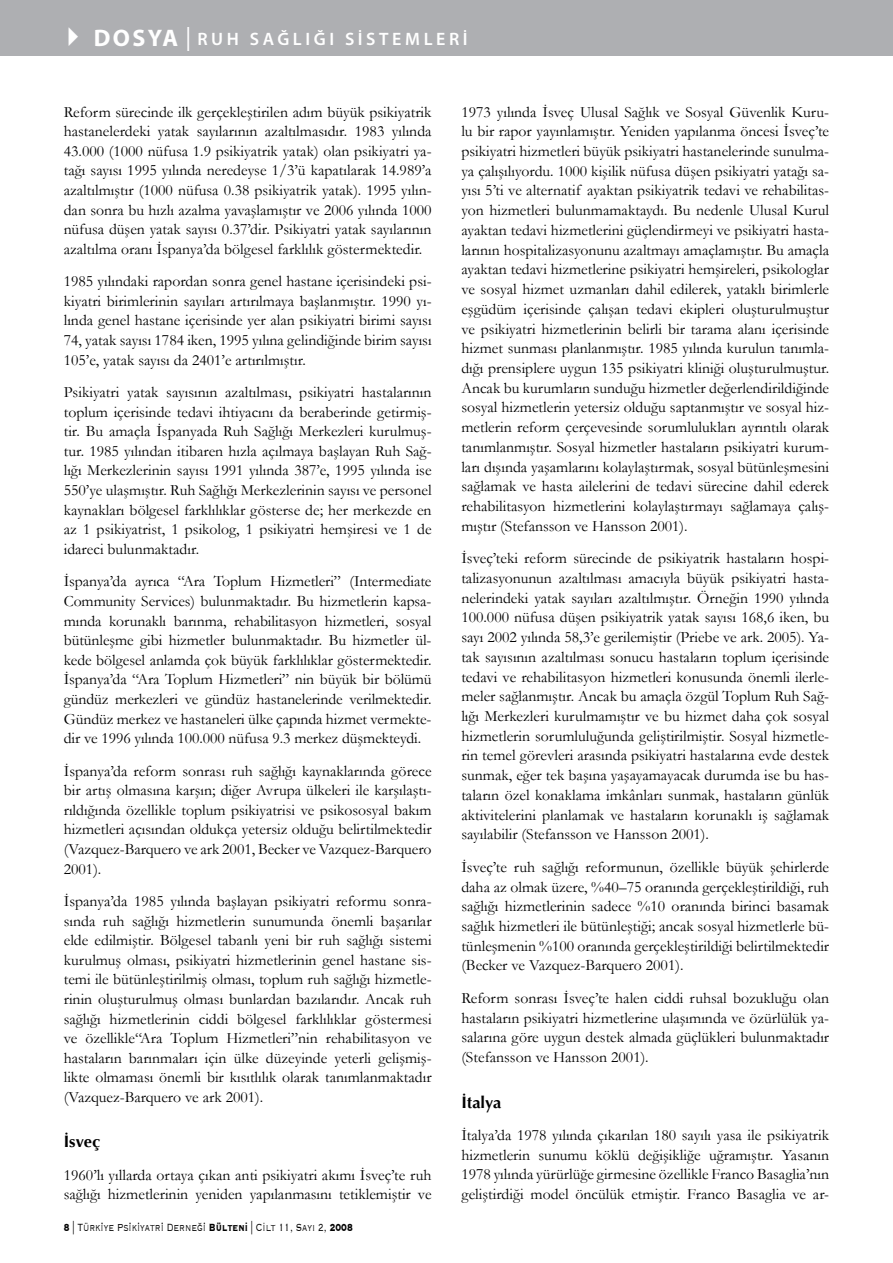
<style>
.page{position:relative;width:893px;height:1263px;background:#fff}
.page>*{position:absolute;margin:0;border:0;box-sizing:border-box;transform-origin:0 0}
.t1{font:600 18px "Myriad Pro";letter-spacing:.2em;color:#fff}
.t2{font:700 16.5px "Optima";color:#000}
.t3{font:15.75px/19.6px "Garamond";color:#000;text-align:justify}
.t4{font:300 13.5px "Copperplate";color:#000;scale:.7 1}
.s1{font-weight:700;font-size:24px}
.s2{font-weight:400;font-size:24px}
.s3{font-weight:700}
</style>
<div class="page">
<div style="left:0;top:0;width:893px;height:55px;background:#aeafb2"></div>
<p class="t1" style="left:57px;top:27px;width:412px">✔<span class="s1">DOSYA</span> <span class="s2">|</span> RUH SAĞLIĞI SİSTEMLERİ</p>
<p class="t3" style="left:64px;top:101px;width:369px">Reform sürecinde ilk gerçekleştirilen adım büyük psikiyatrik hastanelerdeki yatak sayılarının azaltılmasıdır. 1983 yılında 43.000 (1000 nüfusa 1.9 psikiyatrik yatak) olan psikiyatri ya&shy;tağı sayısı 1995 yılında neredeyse 1/3’ü kapatılarak 14.989’a azaltılmıştır (1000 nüfusa 0.38 psikiyatrik yatak). 1995 yılın&shy;dan sonra bu hızlı azalma yavaşlamıştır ve 2006 yılında 1000 nüfusa düşen yatak sayısı 0.37’dir. Psikiyatri yatak sayılarının azaltılma oranı İspanya’da bölgesel farklılık göstermektedir.</p>
<p class="t3" style="left:64px;top:271px;width:369px">1985 yılındaki rapordan sonra genel hastane içerisindeki psi&shy;kiyatri birimlerinin sayıları artırılmaya başlanmıştır. 1990 yı&shy;lında genel hastane içerisinde yer alan psikiyatri birimi sayısı 74, yatak sayısı 1784 iken, 1995 yılına gelindiğinde birim sayısı 105’e, yatak sayısı da 2401’e artırılmıştır.</p>
<p class="t3" style="left:64px;top:382px;width:369px">Psikiyatri yatak sayısının azaltılması, psikiyatri hastalarının toplum içerisinde tedavi ihtiyacını da beraberinde getirmiş&shy;tir. Bu amaçla İspanyada Ruh Sağlığı Merkezleri kurulmuş&shy;tur. 1985 yılından itibaren hızla açılmaya başlayan Ruh Sağ&shy;lığı Merkezlerinin sayısı 1991 yılında 387’e, 1995 yılında ise 550’ye ulaşmıştır. Ruh Sağlığı Merkezlerinin sayısı ve personel kaynakları bölgesel farklılıklar gösterse de; her merkezde en az 1 psikiyatrist, 1 psikolog, 1 psikiyatri hemşiresi ve 1 de idareci bulunmaktadır.</p>
<p class="t3" style="left:64px;top:571px;width:369px">İspanya’da ayrıca “Ara Toplum Hizmetleri” (Intermediate Community Services) bulunmaktadır. Bu hizmetlerin kapsa&shy;mında korunaklı barınma, rehabilitasyon hizmetleri, sosyal bütünleşme gibi hizmetler bulunmaktadır. Bu hizmetler ül&shy;kede bölgesel anlamda çok büyük farklılıklar göstermektedir.<br>İspanya’da “Ara Toplum Hizmetleri” nin büyük bir bölümü gündüz merkezleri ve gündüz hastanelerinde verilmektedir.<br>Gündüz merkez ve hastaneleri ülke çapında hizmet vermekte&shy;dir ve 1996 yılında 100.000 nüfusa 9.3 merkez düşmekteydi.</p>
<p class="t3" style="left:64px;top:760px;width:369px">İspanya’da reform sonrası ruh sağlığı kaynaklarında görece bir artış olmasına karşın; diğer Avrupa ülkeleri ile karşılaştı&shy;rıldığında özellikle toplum psikiyatrisi ve psikososyal bakım hizmetleri açısından oldukça yetersiz olduğu belirtilmektedir (Vazquez-Barquero ve ark 2001, Becker ve Vazquez-Barquero 2001).</p>
<p class="t3" style="left:64px;top:891px;width:369px">İspanya’da 1985 yılında başlayan psikiyatri reformu sonra&shy;sında ruh sağlığı hizmetlerin sunumunda önemli başarılar elde edilmiştir. Bölgesel tabanlı yeni bir ruh sağlığı sistemi kurulmuş olması, psikiyatri hizmetlerinin genel hastane sis&shy;temi ile bütünleştirilmiş olması, toplum ruh sağlığı hizmetle&shy;rinin oluşturulmuş olması bunlardan bazılarıdır. Ancak ruh sağlığı hizmetlerinin ciddi bölgesel farklılıklar göstermesi ve özellikle“Ara Toplum Hizmetleri”nin rehabilitasyon ve hastaların barınmaları için ülke düzeyinde yeterli gelişmiş&shy;likte olmaması önemli bir kısıtlılık olarak tanımlanmaktadır (Vazquez-Barquero ve ark 2001).</p>
<p class="t2" style="left:64px;top:1132px;width:38px">İsveç</p>
<p class="t3" style="left:64px;top:1164px;width:369px">1960’lı yıllarda ortaya çıkan anti psikiyatri akımı İsveç’te ruh sağlığı hizmetlerinin yeniden yapılanmasını tetiklemiştir ve</p>
<p class="t4" style="left:64px;top:1218px;width:414px"><span class="s3">8</span> | Türki̇ye Psi̇ki̇yatri̇ Derneği̇ <span class="s3">Bülteni</span> | Cilt 11, Sayı 2, <span class="s3">2008</span></p>
<p class="t3" style="left:461px;top:101px;width:369px">1973 yılında İsveç Ulusal Sağlık ve Sosyal Güvenlik Kuru&shy;lu bir rapor yayınlamıştır. Yeniden yapılanma öncesi İsveç’te psikiyatri hizmetleri büyük psikiyatri hastanelerinde sunulma&shy;ya çalışılıyordu. 1000 kişilik nüfusa düşen psikiyatri yatağı sa&shy;yısı 5’ti ve alternatif ayaktan psikiyatrik tedavi ve rehabilitas&shy;yon hizmetleri bulunmamaktaydı. Bu nedenle Ulusal Kurul ayaktan tedavi hizmetlerini güçlendirmeyi ve psikiyatri hasta&shy;larının hospitalizasyonunu azaltmayı amaçlamıştır. Bu amaçla ayaktan tedavi hizmetlerine psikiyatri hemşireleri, psikologlar ve sosyal hizmet uzmanları dahil edilerek, yataklı birimlerle eşgüdüm içerisinde çalışan tedavi ekipleri oluşturulmuştur ve psikiyatri hizmetlerinin belirli bir tarama alanı içerisinde hizmet sunması planlanmıştır. 1985 yılında kurulun tanımla&shy;dığı prensiplere uygun 135 psikiyatri kliniği oluşturulmuştur.<br>Ancak bu kurumların sunduğu hizmetler değerlendirildiğinde sosyal hizmetlerin yetersiz olduğu saptanmıştır ve sosyal hiz&shy;metlerin reform çerçevesinde sorumlulukları ayrıntılı olarak tanımlanmıştır. Sosyal hizmetler hastaların psikiyatri kurum&shy;ları dışında yaşamlarını kolaylaştırmak, sosyal bütünleşmesini sağlamak ve hasta ailelerini de tedavi sürecine dahil ederek rehabilitasyon hizmetlerini kolaylaştırmayı sağlamaya çalış&shy;mıştır (Stefansson ve Hansson 2001).</p>
<p class="t3" style="left:461px;top:548px;width:369px">İsveç’teki reform sürecinde de psikiyatrik hastaların hospi&shy;talizasyonunun azaltılması amacıyla büyük psikiyatri hasta&shy;nelerindeki yatak sayıları azaltılmıştır. Örneğin 1990 yılında 100.000 nüfusa düşen psikiyatrik yatak sayısı 168,6 iken, bu sayı 2002 yılında 58,3’e gerilemiştir (Priebe ve ark. 2005). Ya&shy;tak sayısının azaltılması sonucu hastaların toplum içerisinde tedavi ve rehabilitasyon hizmetleri konusunda önemli ilerle&shy;meler sağlanmıştır. Ancak bu amaçla özgül Toplum Ruh Sağ&shy;lığı Merkezleri kurulmamıştır ve bu hizmet daha çok sosyal hizmetlerin sorumluluğunda geliştirilmiştir. Sosyal hizmetle&shy;rin temel görevleri arasında psikiyatri hastalarına evde destek sunmak, eğer tek başına yaşayamayacak durumda ise bu has&shy;taların özel konaklama imkânları sunmak, hastaların günlük aktivitelerini planlamak ve hastaların korunaklı iş sağlamak sayılabilir (Stefansson ve Hansson 2001).</p>
<p class="t3" style="left:461px;top:857px;width:369px">İsveç’te ruh sağlığı reformunun, özellikle büyük şehirlerde daha az olmak üzere, %40–75 oranında gerçekleştirildiği, ruh sağlığı hizmetlerinin sadece %10 oranında birinci basamak sağlık hizmetleri ile bütünleştiği; ancak sosyal hizmetlerle bü&shy;tünleşmenin %100 oranında gerçekleştirildiği belirtilmektedir (Becker ve Vazquez-Barquero 2001).</p>
<p class="t3" style="left:461px;top:988px;width:369px">Reform sonrası İsveç’te halen ciddi ruhsal bozukluğu olan hastaların psikiyatri hizmetlerine ulaşımında ve özürlülük ya&shy;salarına göre uygun destek almada güçlükleri bulunmaktadır (Stefansson ve Hansson 2001).</p>
<p class="t2" style="left:461px;top:1092px;width:41px">İtalya</p>
<p class="t3" style="left:461px;top:1125px;width:369px">İtalya’da 1978 yılında çıkarılan 180 sayılı yasa ile psikiyatrik hizmetlerin sunumu köklü değişikliğe uğramıştır. Yasanın 1978 yılında yürürlüğe girmesine özellikle Franco Basaglia’nın geliştirdiği model öncülük etmiştir. Franco Basaglia ve ar-</p>
</div>
